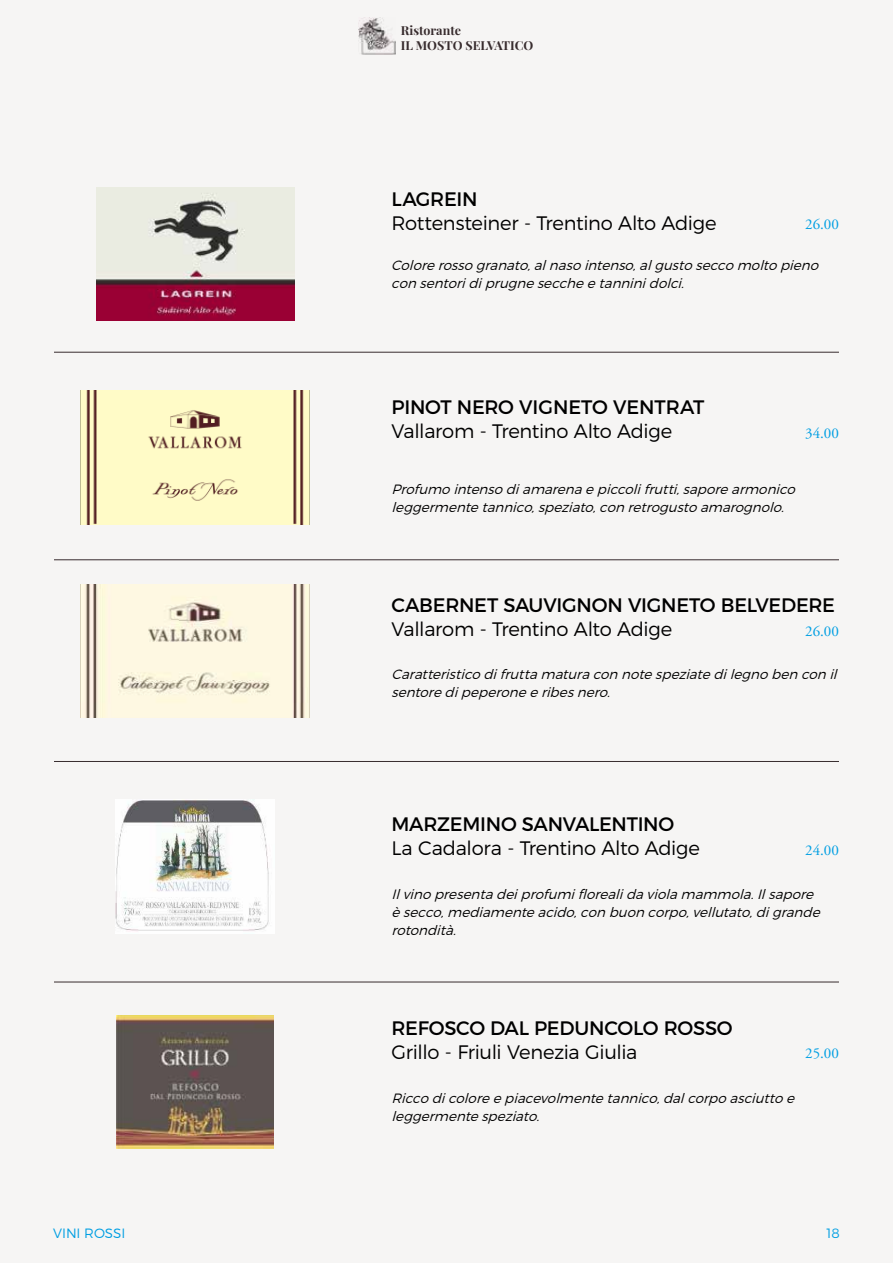
<style>
.page{position:relative;width:893px;height:1263px;background:#f6f5f4}
.page>*{position:absolute;margin:0;border:0;box-sizing:border-box;transform-origin:0 0}
.t1{font:300 19.5px "Montserrat";letter-spacing:-.02em;color:#000}
.t2{font:19.5px "Montserrat";letter-spacing:-.015em;color:#000}
.t3{font:15px "Adobe Garamond Pro";color:#009fe3}
.t4{font:italic 300 13.5px/18px "Montserrat";letter-spacing:.02em;color:#000}
.t5{font:300 13.5px "Montserrat";letter-spacing:-.005em;color:#009fe3}
.t6{font:700 12.45px/14.9px "Playfair Display";color:#372c2e}
</style>
<div class="page">
<img style="left:359px;top:18px;width:37px;height:36px">
<hr style="left:54px;top:352px;width:785px;height:1px;background:#372c2e">
<img style="left:81px;top:391px;width:229px;height:133px">
<img style="left:96px;top:187px;width:198px;height:134px">
<hr style="left:54px;top:559px;width:785px;height:1px;background:#372c2e">
<hr style="left:54px;top:761px;width:785px;height:1px;background:#372c2e">
<hr style="left:54px;top:982px;width:785px;height:1px;background:#372c2e">
<img style="left:81px;top:584px;width:229px;height:134px">
<img style="left:116px;top:800px;width:156px;height:132px">
<img style="left:116px;top:1015px;width:158px;height:134px">
<p class="t6" style="left:401px;top:22px;width:134px">Ristorante<br>IL MOSTO SELVATICO</p>
<h1 class="t2" style="left:392px;top:187px;width:88px">LAGREIN</h1>
<h1 class="t1" style="left:392px;top:211px;width:327px">Rottensteiner - Trentino Alto Adige</h1>
<p class="t3" style="left:805px;top:215px;width:35px">26.00</p>
<p class="t4" style="left:391px;top:256px;width:433px">Colorerosso granato,alnaso intenso,algusto secco molto pieno con sentoridiprugneseccheetanninidolci.</p>
<h1 class="t2" style="left:392px;top:395px;width:314px">PINOT NERO VIGNETO VENTRAT</h1>
<h1 class="t1" style="left:392px;top:419px;width:282px">Vallarom - Trentino Alto Adige</h1>
<p class="t3" style="left:805px;top:424px;width:35px">34.00</p>
<p class="t4" style="left:391px;top:480px;width:409px">Profumo intenso diamarenaepiccolifrutti,saporearmonico leggermentetannico,speziato,con retrogusto amarognolo.</p>
<h1 class="t2" style="left:392px;top:593px;width:445px">CABERNET SAUVIGNON VIGNETO BELVEDERE</h1>
<h1 class="t1" style="left:392px;top:617px;width:282px">Vallarom - Trentino Alto Adige</h1>
<p class="t3" style="left:805px;top:622px;width:35px">26.00</p>
<p class="t4" style="left:391px;top:665px;width:451px">Caratteristico difruttamaturacon notespeziatedilegno ben con il sentoredipeperoneeribesnero.</p>
<h1 class="t2" style="left:392px;top:812px;width:284px">MARZEMINO SANVALENTINO</h1>
<h1 class="t1" style="left:392px;top:836px;width:310px">La Cadalora - Trentino Alto Adige</h1>
<p class="t3" style="left:805px;top:841px;width:35px">24.00</p>
<p class="t4" style="left:391px;top:885px;width:434px">Ilvino presentadeiprofumiflorealidaviolamammola.Ilsapore èsecco,mediamenteacido,con buon corpo,vellutato,digrande rotondità.</p>
<h1 class="t2" style="left:392px;top:1016px;width:343px">REFOSCO DAL PEDUNCOLO ROSSO</h1>
<h1 class="t1" style="left:392px;top:1040px;width:247px">Grillo - Friuli Venezia Giulia</h1>
<p class="t3" style="left:805px;top:1045px;width:35px">25.00</p>
<p class="t4" style="left:391px;top:1089px;width:408px">Ricco dicoloreepiacevolmentetannico,dalcorpo asciutto e leggermentespeziato.</p>
<p class="t5" style="left:53px;top:1225px;width:74px">VINI ROSSI</p>
<p class="t5" style="left:826px;top:1225px;width:15px">18</p>
</div>
